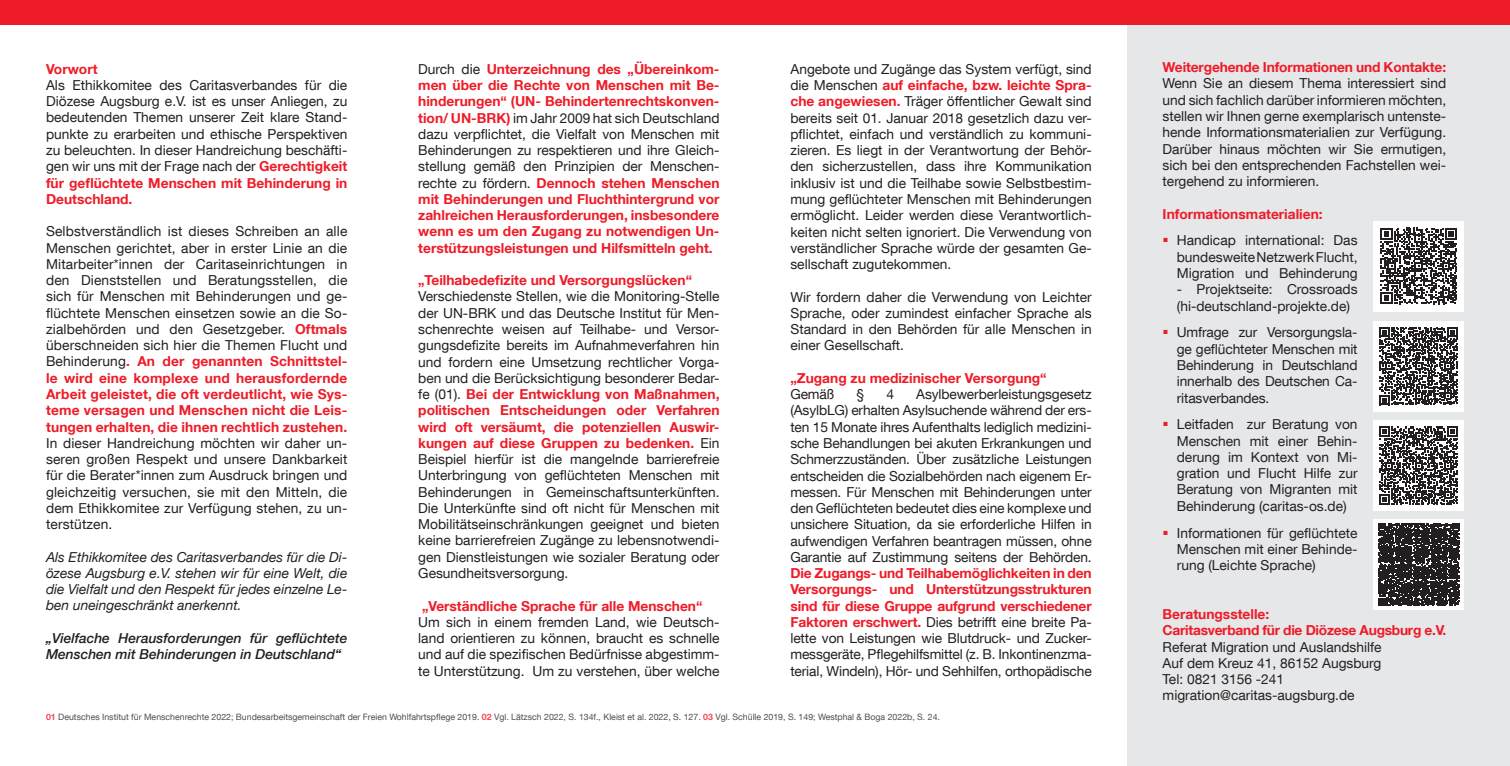
<style>
.page{position:relative;width:1510px;height:766px;background:#fff}
.page>*{position:absolute;margin:0;border:0;box-sizing:border-box;transform-origin:0 0}
.t1{font:13.75px/16.2px "Helvetica Neue LT Com";color:#231f20;text-align:justify}
.t2{font:700 13.75px/16.2px "Helvetica Neue LT Com";color:#ee1c28;text-align:justify}
.t3{font:italic 13.75px/16.2px "Helvetica Neue LT Com";color:#231f20;text-align:justify}
.t4{font:italic 500 13.75px/16.2px "Helvetica Neue LT Com";color:#231f20}
.t5{font:700 13.75px/16.2px "Helvetica Neue LT Com";letter-spacing:-.02em;color:#ee1c28}
.t6{font:8.75px "Helvetica Neue LT Com";color:#231f20}
.s1{font-weight:700;color:#ee1c28}
.s2{font-weight:400;color:#231f20}
</style>
<div class="page">
<div style="left:1127px;top:16px;width:382px;height:749px;background:#e6e7e9"></div>
<div style="left:0;top:0;width:1509px;height:25px;background:#ee1c28"></div>
<div style="left:1373px;top:221px;width:90px;height:90px;background:#fff"></div>
<svg style="left:1380px;top:228px;width:77px;height:76px"></svg>
<div style="left:1373px;top:321px;width:90px;height:90px;background:#fff"></div>
<svg style="left:1379px;top:327px;width:78px;height:78px"></svg>
<div style="left:1373px;top:420px;width:90px;height:90px;background:#fff"></div>
<svg style="left:1379px;top:426px;width:78px;height:78px"></svg>
<div style="left:1373px;top:519px;width:90px;height:90px;background:#fff"></div>
<svg style="left:1378px;top:523px;width:81px;height:82px"></svg>
<p class="t2" style="left:46px;top:60px;width:53px">Vorwort</p>
<p class="t1" style="left:46px;top:77px;width:303px">Als Ethikkomitee des Caritasverbandes für die Diözese Augsburg e.V. ist es unser Anliegen, zu bedeutenden Themen unserer Zeit klare Stand&shy;punkte zu erarbeiten und ethische Perspektiven zu beleuchten. In dieser Handreichung beschäfti&shy;gen wir uns mit der Frage nach der <span class="s1">Gerechtigkeit für geflüchtete Menschen mit Behinderung in Deutschland.</span></p>
<p class="t1" style="left:46px;top:223px;width:303px">Selbstverständlich ist dieses Schreiben an alle Menschen gerichtet, aber in erster Linie an die Mitarbeiter*innen der Caritaseinrichtungen in den Dienststellen und Beratungsstellen, die sich für Menschen mit Behinderungen und ge&shy;flüchtete Menschen einsetzen sowie an die So&shy;zialbehörden und den Gesetzgeber. <span class="s1">Oftmals </span>überschneiden sich hier die Themen Flucht und Behinderung<span class="s1">. An der genannten Schnittstel&shy;le wird eine komplexe und herausfordernde Arbeit geleistet, die oft verdeutlicht, wie Sys&shy;teme versagen und Menschen nicht die Leis&shy;tungen erhalten, die ihnen rechtlich zustehen.</span></p>
<p class="t1" style="left:46px;top:434px;width:303px">In dieser Handreichung möchten wir daher un&shy;seren großen Respekt und unsere Dankbarkeit für die Berater*innen zum Ausdruck bringen und gleichzeitig versuchen, sie mit den Mitteln, die dem Ethikkomitee zur Verfügung stehen, zu un&shy;terstützen.</p>
<p class="t3" style="left:46px;top:548px;width:303px">Als Ethikkomitee des Caritasverbandes für die Di&shy;özese Augsburg e.V. stehen wir für eine Welt, die die Vielfalt und den Respekt für jedes einzelne Le&shy;ben uneingeschränkt anerkennt.</p>
<p class="t4" style="left:46px;top:629px;width:303px">„Vielfache Herausforderungen für geflüchtete<br>Menschen mit Behinderungen in Deutschland“</p>
<p class="t2" style="left:418px;top:60px;width:303px"><span class="s2">Durch die</span> Unterzeichnung des „Übereinkom&shy;men über die Rechte von Menschen mit Be&shy;hinderungen“ (UN- Behindertenrechtskonven&shy;tion/ UN-BRK) <span class="s2">im Jahr 2009 hat sich Deutschland dazu verpflichtet, die Vielfalt von Menschen mit Behinderungen zu respektieren und ihre Gleich&shy;stellung gemäß den Prinzipien der Menschen&shy;rechte zu fördern.</span> Dennoch stehen Menschen mit Behinderungen und Fluchthintergrund vor zahlreichen Herausforderungen, insbesondere wenn es um den Zugang zu notwendigen Un&shy;terstützungsleistungen und Hilfsmitteln geht.</p>
<p class="t2" style="left:418px;top:272px;width:275px">„Teilhabedefizite und Versorgungslücken“</p>
<p class="t1" style="left:418px;top:288px;width:303px">Verschiedenste Stellen, wie die Monitoring-Stelle der UN-BRK und das Deutsche Institut für Men&shy;schenrechte weisen auf Teilhabe- und Versor&shy;gungsdefizite bereits im Aufnahmeverfahren hin und fordern eine Umsetzung rechtlicher Vorga&shy;ben und die Berücksichtigung besonderer Bedar&shy;fe (01). <span class="s1">Bei der Entwicklung von Maßnahmen, politischen Entscheidungen oder Verfahren wird oft versäumt, die potenziellen Auswir&shy;kungen auf diese Gruppen zu bedenken.</span> Ein Beispiel hierfür ist die mangelnde barrierefreie Unterbringung von geflüchteten Menschen mit Behinderungen in Gemeinschaftsunterkünften.<br>Die Unterkünfte sind oft nicht für Menschen mit Mobilitätseinschränkungen geeignet und bieten keine barrierefreien Zugänge zu lebensnotwendi&shy;gen Dienstleistungen wie sozialer Beratung oder Gesundheitsversorgung.</p>
<p class="t2" style="left:422px;top:597px;width:282px">„Verständliche Sprache für alle Menschen“</p>
<p class="t1" style="left:418px;top:613px;width:303px">Um sich in einem fremden Land, wie Deutsch&shy;land orientieren zu können, braucht es schnelle und auf die spezifischen Bedürfnisse abgestimm&shy;te Unterstützung. Um zu verstehen, über welche</p>
<p class="t1" style="left:790px;top:60px;width:303px">Angebote und Zugänge das System verfügt, sind die Menschen <span class="s1">auf einfache, bzw. leichte Spra&shy;che angewiesen.</span> Träger öffentlicher Gewalt sind bereits seit 01. Januar 2018 gesetzlich dazu ver&shy;pflichtet, einfach und verständlich zu kommuni&shy;zieren. Es liegt in der Verantwortung der Behör&shy;den sicherzustellen, dass ihre Kommunikation inklusiv ist und die Teilhabe sowie Selbstbestim&shy;mung geflüchteter Menschen mit Behinderungen ermöglicht. Leider werden diese Verantwortlich&shy;keiten nicht selten ignoriert. Die Verwendung von verständlicher Sprache würde der gesamten Ge&shy;sellschaft zugutekommen.</p>
<p class="t1" style="left:790px;top:288px;width:303px">Wir fordern daher die Verwendung von Leichter Sprache, oder zumindest einfacher Sprache als Standard in den Behörden für alle Menschen in einer Gesellschaft.</p>
<p class="t2" style="left:790px;top:369px;width:258px">„Zugang zu medizinischer Versorgung“</p>
<p class="t1" style="left:790px;top:385px;width:46px">Gemäß</p>
<p class="t1" style="left:856px;top:385px;width:9px">§</p>
<p class="t1" style="left:886px;top:385px;width:9px">4</p>
<p class="t1" style="left:790px;top:385px;width:303px;text-indent:126px">Asylbewerberleistungsgesetz (AsylbLG) erhalten Asylsuchende während der ers&shy;ten 15 Monate ihres Aufenthalts lediglich medizini&shy;sche Behandlungen bei akuten Erkrankungen und Schmerzzuständen. Über zusätzliche Leistungen entscheiden die Sozialbehörden nach eigenem Er&shy;messen. Für Menschen mit Behinderungen unter den Geflüchteten bedeutet dies eine komplexe und unsichere Situation, da sie erforderliche Hilfen in aufwendigen Verfahren beantragen müssen, ohne Garantie auf Zustimmung seitens der Behörden.</p>
<p class="t1" style="left:790px;top:564px;width:303px"><span class="s1">Die Zugangs- und Teilhabemöglichkeiten in den Versorgungs- und Unterstützungsstrukturen sind für diese Gruppe aufgrund verschiedener Faktoren erschwert.</span> Dies betrifft eine breite Pa&shy;lette von Leistungen wie Blutdruck- und Zucker&shy;messgeräte, Pflegehilfsmittel (z. B. Inkontinenzma&shy;terial, Windeln), Hör- und Sehhilfen, orthopädische</p>
<p class="t6" style="left:46px;top:711px;width:895px"><span class="s1">01</span> Deutsches Institut für Menschenrechte 2022; Bundesarbeitsgemeinschaft der Freien Wohlfahrtspflege 2019. <span class="s1">02</span> Vgl. Lätzsch 2022, S. 134f., Kleist et al. 2022, S. 127. <span class="s1">03</span> Vgl. Schülle 2019, S. 149; Westphal &amp; Boga 2022b, S. 24.</p>
<p class="t2" style="left:1162px;top:59px;width:285px">Weitergehende Informationen und Kontakte:</p>
<p class="t1" style="left:1162px;top:75px;width:285px">Wenn Sie an diesem Thema interessiert sind und sich fachlich darüber informieren möchten, stellen wir Ihnen gerne exemplarisch untenste&shy;hende Informationsmaterialien zur Verfügung.<br>Darüber hinaus möchten wir Sie ermutigen, sich bei den entsprechenden Fachstellen wei&shy;tergehend zu informieren.</p>
<p class="t2" style="left:1162px;top:205px;width:162px">Informationsmaterialien:</p>
<p class="t1" style="left:1176px;top:232px;width:182px">Handicap international: Das bundesweite Netzwerk Flucht, Migration und Behinderung</p>
<p class="t1" style="left:1176px;top:281px;width:182px">- Projektseite: Crossroads (hi-deutschland-projekte.de)</p>
<p class="t1" style="left:1176px;top:324px;width:182px">Umfrage zur Versorgungsla&shy;ge geflüchteter Menschen mit Behinderung in Deutschland innerhalb des Deutschen Ca&shy;ritasverbandes.</p>
<p class="t1" style="left:1176px;top:416px;width:182px">Leitfaden zur Beratung von Menschen mit einer Behin&shy;derung im Kontext von Mi&shy;gration und Flucht Hilfe zur Beratung von Migranten mit Behinderung (caritas-os.de)</p>
<p class="t1" style="left:1176px;top:524px;width:182px">Informationen für geflüchtete Menschen mit einer Behinde&shy;rung (Leichte Sprache)</p>
<p class="t5" style="left:1162px;top:605px;width:285px">Beratungsstelle:<br>Caritasverband für die Diözese Augsburg e.V.</p>
<p class="t1" style="left:1162px;top:638px;width:221px;text-align:left">Referat Migration und Auslandshilfe<br>Auf dem Kreuz 41, 86152 Augsburg<br>Tel: 0821 3156 -241 migration@caritas-augsburg.de</p>
</div>
